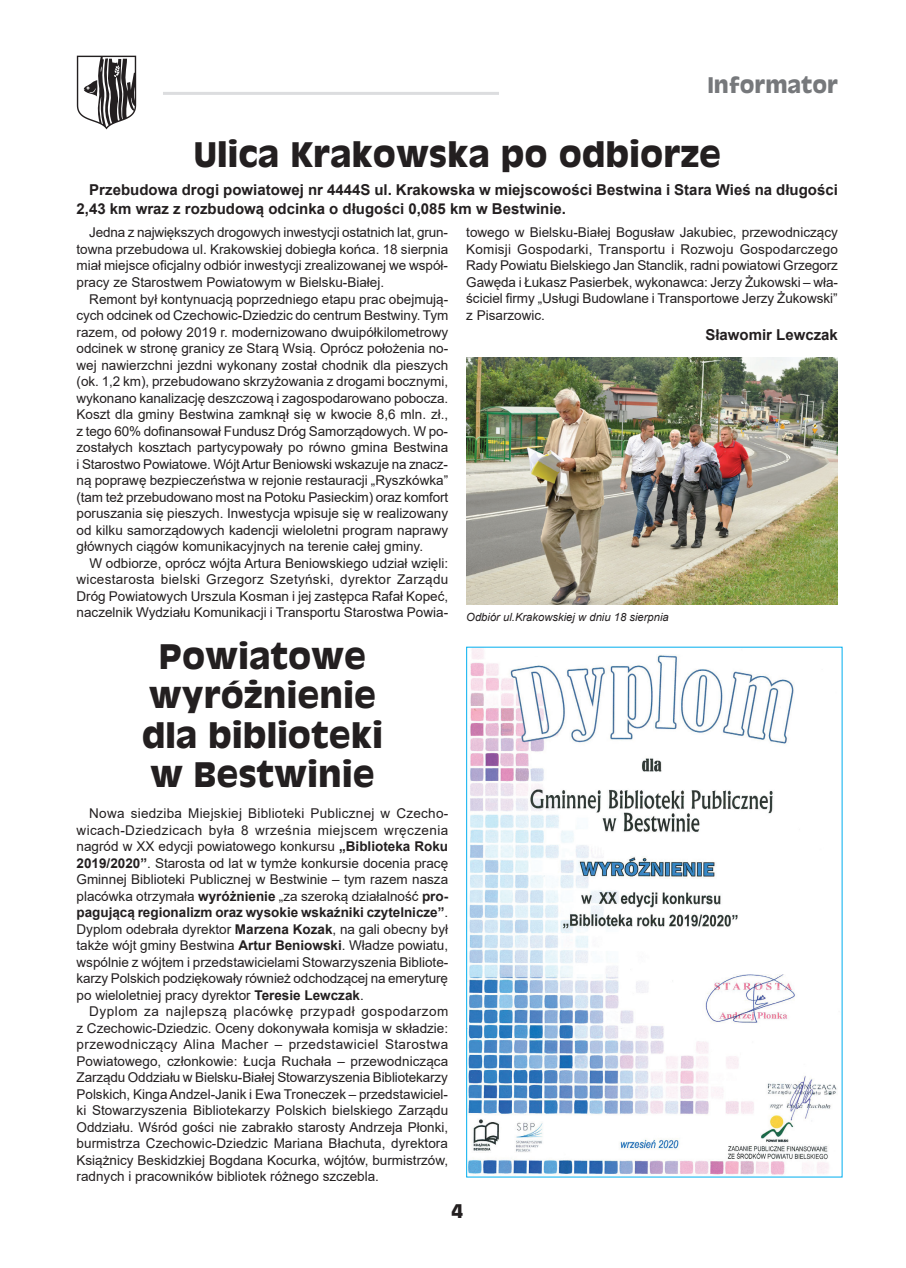
<style>
.page{position:relative;width:906px;height:1268px;background:#fff}
.page>*{position:absolute;margin:0;border:0;box-sizing:border-box;transform-origin:0 0}
.t1{font:700 33px/39.6px "Antique Olive";color:#231f20;text-align:center}
.t2{font:700 21px "Antique Olive";color:#76787b}
.t3{font:700 18px "Antique Olive";color:#231f20}
.t4{font:700 15px/19.5px "Arial";color:#231f20}
.t5{font:13.5px/16.5px "Arial";color:#231f20;text-align:justify}
.t6{font:italic 11.25px "Arial";color:#231f20}
.s1{font-weight:700}
</style>
<div class="page">
<hr style="left:163px;top:92px;width:336px;height:3px;background:#dcdddf">
<svg style="left:77px;top:56px;width:59px;height:73px"></svg>
<img style="left:466px;top:357px;width:372px;height:247px">
<img style="left:468px;top:648px;width:369px;height:527px">
<h2 class="t2" style="left:707px;top:71px;width:132px">Informator</h2>
<h1 class="t1" style="left:193px;top:134px;width:529px">Ulica Krakowska po odbiorze</h1>
<p class="t4" style="left:77px;top:180px;width:763px;text-indent:13px">Przebudowa drogi powiatowej nr 4444S ul. Krakowska w miejscowości Bestwina i Stara Wieś na długości<br>2,43 km wraz z rozbudową odcinka o długości 0,085 km w Bestwinie.</p>
<p class="t5" style="left:77px;top:224px;width:373px;text-indent:13px">Jedna z największych drogowych inwestycji ostatnich lat, grun&shy;towna przebudowa ul. Krakowskiej dobiegła końca. 18 sierpnia miał miejsce oficjalny odbiór inwestycji zrealizowanej we współ&shy;pracy ze Starostwem Powiatowym w Bielsku-Białej.</p>
<p class="t5" style="left:77px;top:290px;width:373px;text-indent:13px">Remont był kontynuacją poprzedniego etapu prac obejmują&shy;cych odcinek od Czechowic-Dziedzic do centrum Bestwiny. Tym razem, od połowy 2019 r. modernizowano dwuipółkilometrowy odcinek w stronę granicy ze Starą Wsią. Oprócz położenia no&shy;wej nawierzchni jezdni wykonany został chodnik dla pieszych (ok. 1,2 km), przebudowano skrzyżowania z drogami bocznymi, wykonano kanalizację deszczową i zagospodarowano pobocza.<br>Koszt dla gminy Bestwina zamknął się w kwocie 8,6 mln. zł., z tego 60% dofinansował Fundusz Dróg Samorządowych. W po&shy;zostałych kosztach partycypowały po równo gmina Bestwina i Starostwo Powiatowe. Wójt Artur Beniowski wskazuje na znacz&shy;ną poprawę bezpieczeństwa w rejonie restauracji „Ryszkówka” (tam też przebudowano most na Potoku Pasieckim) oraz komfort poruszania się pieszych. Inwestycja wpisuje się w realizowany od kilku samorządowych kadencji wieloletni program naprawy głównych ciągów komunikacyjnych na terenie całej gminy.</p>
<p class="t5" style="left:77px;top:554px;width:373px;text-indent:13px">W odbiorze, oprócz wójta Artura Beniowskiego udział wzięli: wicestarosta bielski Grzegorz Szetyński, dyrektor Zarządu Dróg Powiatowych Urszula Kosman i jej zastępca Rafał Kopeć, naczelnik Wydziału Komunikacji i Transportu Starostwa Powia-</p>
<h1 class="t1" style="left:142px;top:635px;width:242px">Powiatowe wyróżnienie dla biblioteki w Bestwinie</h1>
<p class="t5" style="left:77px;top:805px;width:373px;text-indent:13px">Nowa siedziba Miejskiej Biblioteki Publicznej w Czecho&shy;wicach-Dziedzicach była 8 września miejscem wręczenia nagród w XX edycji powiatowego konkursu <span class="s1">„Biblioteka Roku 2019/2020”</span>. Starosta od lat w tymże konkursie docenia pracę Gminnej Biblioteki Publicznej w Bestwinie – tym razem nasza placówka otrzymała <span class="s1">wyróżnienie</span> „za szeroką działalność <span class="s1">pro&shy;pagującą regionalizm oraz wysokie wskaźniki czytelnicze”</span>.<br>Dyplom odebrała dyrektor <span class="s1">Marzena Kozak</span>, na gali obecny był także wójt gminy Bestwina <span class="s1">Artur Beniowski</span>. Władze powiatu, wspólnie z wójtem i przedstawicielami Stowarzyszenia Bibliote&shy;karzy Polskich podziękowały również odchodzącej na emeryturę po wieloletniej pracy dyrektor <span class="s1">Teresie Lewczak</span>.</p>
<p class="t5" style="left:77px;top:1003px;width:373px;text-indent:13px">Dyplom za najlepszą placówkę przypadł gospodarzom z Czechowic-Dziedzic. Oceny dokonywała komisja w składzie: przewodniczący Alina Macher – przedstawiciel Starostwa Powiatowego, członkowie: Łucja Ruchała – przewodnicząca Zarządu Oddziału w Bielsku-Białej Stowarzyszenia Bibliotekarzy Polskich, Kinga Andzel-Janik i Ewa Troneczek – przedstawiciel&shy;ki Stowarzyszenia Bibliotekarzy Polskich bielskiego Zarządu Oddziału. Wśród gości nie zabrakło starosty Andrzeja Płonki, burmistrza Czechowic-Dziedzic Mariana Błachuta, dyrektora Książnicy Beskidzkiej Bogdana Kocurka, wójtów, burmistrzów, radnych i pracowników bibliotek różnego szczebla.</p>
<p class="t5" style="left:466px;top:224px;width:373px">towego w Bielsku-Białej Bogusław Jakubiec, przewodniczący Komisji Gospodarki, Transportu i Rozwoju Gospodarczego Rady Powiatu Bielskiego Jan Stanclik, radni powiatowi Grzegorz Gawęda i Łukasz Pasierbek, wykonawca: Jerzy Żukowski – wła&shy;ściciel firmy „Usługi Budowlane i Transportowe Jerzy Żukowski” z Pisarzowic.</p>
<p class="t4" style="left:705px;top:324px;width:134px">Sławomir Lewczak</p>
<p class="t6" style="left:466px;top:609px;width:204px">Odbiór ul.Krakowskiej w dniu 18 sierpnia</p>
<h3 class="t3" style="left:451px;top:1199px;width:13px">4</h3>
</div>
